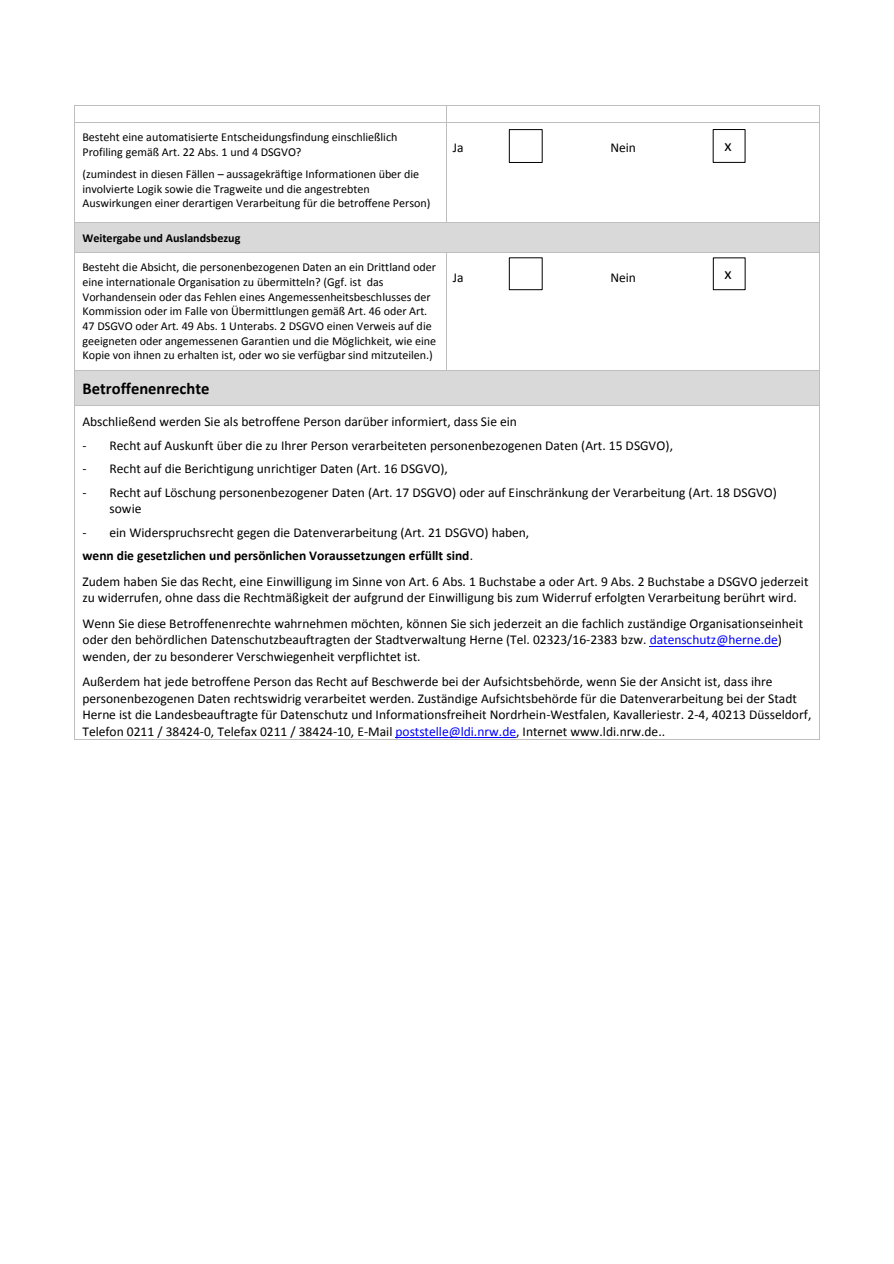
<style>
.page{position:relative;width:894px;height:1264px;background:#fff}
.page>*{position:absolute;margin:0;border:0;box-sizing:border-box;transform-origin:0 0}
.t1{font:700 16.5px "Calibri";color:#000}
.t2{font:16.5px "Calibri";color:#000}
.t3{font:13.5px/16.5px "Calibri";color:#000}
.t4{font:700 13.5px "Calibri";color:#000}
.t5{font:12px/14.7px "Calibri";letter-spacing:-.005em;color:#000}
.t6{font:700 12px "Calibri";color:#000}
.s1{font-weight:400}
.s2{color:#00f}
</style>
<div class="page">
<hr style="left:74px;top:105px;width:372px;height:1px;background:#bebebe">
<hr style="left:447px;top:105px;width:371px;height:1px;background:#bebebe">
<svg style="left:74px;top:106px;width:1px;height:16px"></svg>
<hr style="left:74px;top:122px;width:372px;height:1px;background:#bebebe">
<svg style="left:446px;top:105px;width:1px;height:18px"></svg>
<hr style="left:447px;top:122px;width:371px;height:1px;background:#bebebe">
<hr style="left:74px;top:123px;width:1px;height:99px;background:#bebebe">
<hr style="left:446px;top:123px;width:1px;height:99px;background:#bebebe">
<hr style="left:818px;top:123px;width:1px;height:99px;background:#bebebe">
<div style="left:74px;top:223px;width:744px;height:29px;background:#d9d9d9"></div>
<hr style="left:74px;top:222px;width:372px;height:1px;background:#bebebe">
<hr style="left:447px;top:222px;width:371px;height:1px;background:#bebebe">
<svg style="left:74px;top:223px;width:1px;height:29px"></svg>
<hr style="left:74px;top:252px;width:372px;height:1px;background:#bebebe">
<hr style="left:447px;top:252px;width:371px;height:1px;background:#bebebe">
<svg style="left:818px;top:222px;width:1px;height:31px"></svg>
<hr style="left:74px;top:253px;width:1px;height:117px;background:#bebebe">
<hr style="left:446px;top:253px;width:1px;height:117px;background:#bebebe">
<hr style="left:818px;top:253px;width:1px;height:117px;background:#bebebe">
<div style="left:74px;top:371px;width:744px;height:34px;background:#d9d9d9"></div>
<hr style="left:74px;top:370px;width:372px;height:1px;background:#bebebe">
<hr style="left:447px;top:370px;width:371px;height:1px;background:#bebebe">
<hr style="left:74px;top:371px;width:1px;height:34px;background:#bebebe">
<hr style="left:818px;top:371px;width:1px;height:34px;background:#bebebe">
<hr style="left:649px;top:645px;width:128px;height:1px;background:#00f">
<hr style="left:395px;top:737px;width:121px;height:1px;background:#00f">
<hr style="left:74px;top:405px;width:744px;height:1px;background:#bebebe">
<hr style="left:74px;top:406px;width:1px;height:333px;background:#bebebe">
<hr style="left:74px;top:739px;width:744px;height:1px;background:#bebebe">
<hr style="left:818px;top:406px;width:1px;height:333px;background:#bebebe">
<div style="left:509px;top:129px;width:33px;height:34px;border:1px solid #000"></div>
<div style="left:712px;top:129px;width:33px;height:34px;border:1px solid #000"></div>
<div style="left:509px;top:257px;width:33px;height:33px;border:1px solid #000"></div>
<div style="left:712px;top:257px;width:33px;height:33px;border:1px solid #000"></div>
<p class="t5" style="left:82px;top:131px;width:316px">Besteht eine automatisierte Entscheidungsfindung einschließlich<br>Profiling gemäß Art. 22 Abs. 1 und 4 DSGVO?</p>
<p class="t5" style="left:82px;top:167px;width:349px">(zumindest in diesen Fällen – aussagekräftige Informationen über die involvierte Logik sowie die Tragweite und die angestrebten<br>Auswirkungen einer derartigen Verarbeitung für die betroffene Person)</p>
<p class="t3" style="left:453px;top:141px;width:12px">Ja</p>
<p class="t3" style="left:610px;top:141px;width:27px">Nein</p>
<p class="t2" style="left:724px;top:138px;width:9px">x</p>
<p class="t6" style="left:82px;top:233px;width:159px">Weitergabe und Auslandsbezug</p>
<p class="t5" style="left:82px;top:261px;width:355px">Besteht die Absicht, die personenbezogenen Daten an ein Drittland oder eine internationale Organisation zu übermitteln? (Ggf. ist das Vorhandensein oder das Fehlen eines Angemessenheitsbeschlusses der Kommission oder im Falle von Übermittlungen gemäß Art. 46 oder Art.<br>47 DSGVO oder Art. 49 Abs. 1 Unterabs. 2 DSGVO einen Verweis auf die geeigneten oder angemessenen Garantien und die Möglichkeit, wie eine Kopie von ihnen zu erhalten ist, oder wo sie verfügbar sind mitzuteilen.)</p>
<p class="t3" style="left:453px;top:270px;width:12px">Ja</p>
<p class="t3" style="left:610px;top:270px;width:27px">Nein</p>
<p class="t1" style="left:82px;top:381px;width:128px">Betroffenenrechte</p>
<p class="t3" style="left:82px;top:414px;width:436px">Abschließend werden Sie als betroffene Person darüber informiert, dass Sie ein</p>
<p class="t3" style="left:82px;top:438px;width:592px">- Recht auf Auskunft über die zu Ihrer Person verarbeiteten personenbezogenen Daten (Art. 15 DSGVO),</p>
<p class="t3" style="left:82px;top:461px;width:367px">- Recht auf die Berichtigung unrichtiger Daten (Art. 16 DSGVO),</p>
<p class="t3" style="left:109px;top:485px;width:668px;text-indent:-27px">- Recht auf Löschung personenbezogener Daten (Art. 17 DSGVO) oder auf Einschränkung der Verarbeitung (Art. 18 DSGVO) sowie</p>
<p class="t3" style="left:82px;top:525px;width:448px">- ein Widerspruchsrecht gegen die Datenverarbeitung (Art. 21 DSGVO) haben,</p>
<p class="t4" style="left:82px;top:550px;width:392px">wenn die gesetzlichen und persönlichen Voraussetzungen erfüllt sind<span class="s1">.</span></p>
<p class="t3" style="left:82px;top:574px;width:727px">Zudem haben Sie das Recht, eine Einwilligung im Sinne von Art. 6 Abs. 1 Buchstabe a oder Art. 9 Abs. 2 Buchstabe a DSGVO jederzeit zu widerrufen, ohne dass die Rechtmäßigkeit der aufgrund der Einwilligung bis zum Widerruf erfolgten Verarbeitung berührt wird.</p>
<p class="t3" style="left:82px;top:616px;width:722px">Wenn Sie diese Betroffenenrechte wahrnehmen möchten, können Sie sich jederzeit an die fachlich zuständige Organisationseinheit oder den behördlichen Datenschutzbeauftragten der Stadtverwaltung Herne (Tel. 02323/16-2383 bzw. <span class="s2">datenschutz@herne.de</span>) wenden, der zu besonderer Verschwiegenheit verpflichtet ist.</p>
<p class="t3" style="left:82px;top:674px;width:730px">Außerdem hat jede betroffene Person das Recht auf Beschwerde bei der Aufsichtsbehörde, wenn Sie der Ansicht ist, dass ihre personenbezogenen Daten rechtswidrig verarbeitet werden. Zuständige Aufsichtsbehörde für die Datenverarbeitung bei der Stadt Herne ist die Landesbeauftragte für Datenschutz und Informationsfreiheit Nordrhein-Westfalen, Kavalleriestr. 2-4, 40213 Düsseldorf, Telefon 0211 / 38424-0, Telefax 0211 / 38424-10, E-Mail <span class="s2">poststelle@ldi.nrw.de</span>, Internet www.ldi.nrw.de..</p>
<p class="t2" style="left:724px;top:267px;width:9px">x</p>
</div>
